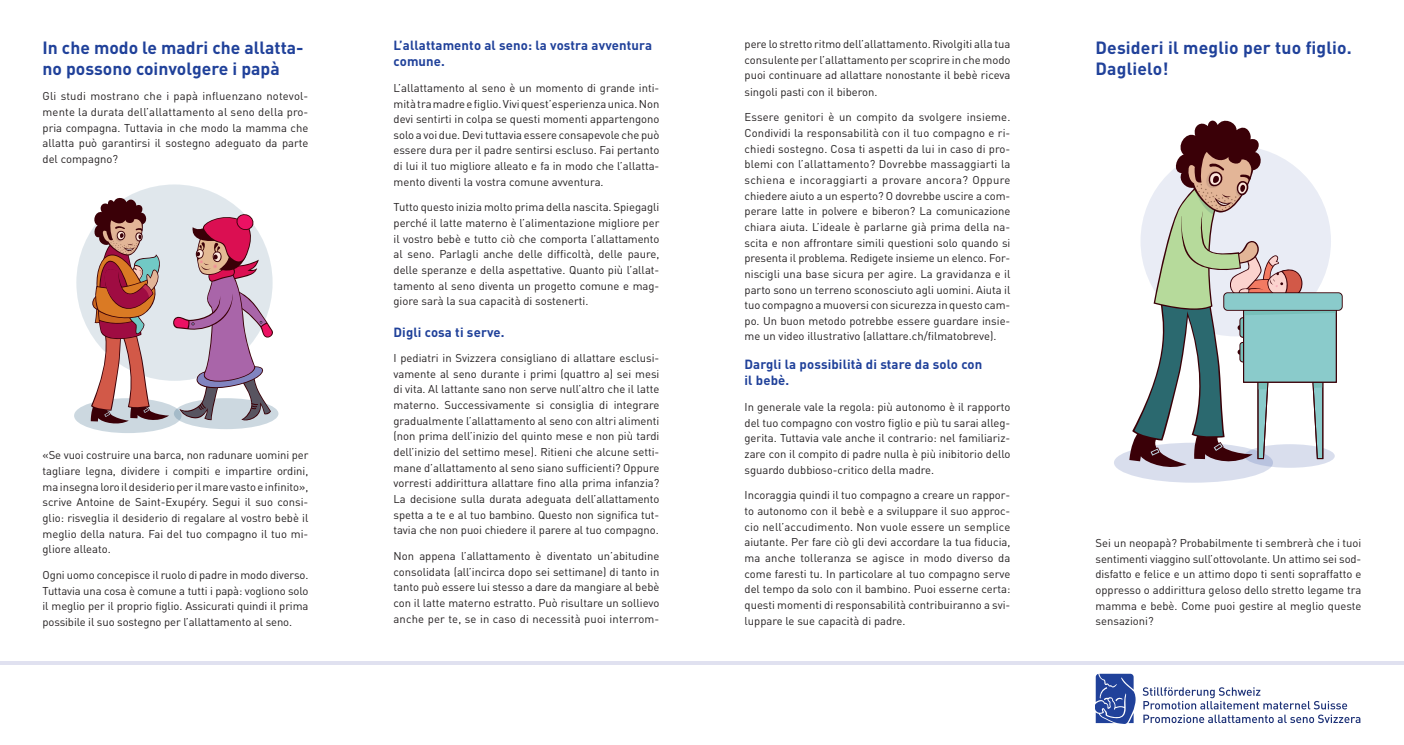
<style>
.page{position:relative;width:1404px;height:745px;background:#fff}
.page>*{position:absolute;margin:0;border:0;box-sizing:border-box;transform-origin:0 0}
.t1{font:700 17.5px/21px "DIN";color:#20419a}
.t2{font:700 13.12px/16.2px "DIN";letter-spacing:.01em;color:#20419a}
.t3{font:11.25px/15.6px "DIN";color:#231f20;text-align:justify}
</style>
<div class="page">
<div style="left:1113px;top:442px;width:159px;height:40px;background:#d9deed;border-radius:50%"></div>
<div style="left:1224px;top:293px;width:117px;height:17px;background:#8acbcb;border-radius:3px"></div>
<svg style="left:1129px;top:120px;width:207px;height:351px"></svg>
<svg style="left:1095px;top:673px;width:40px;height:50px;background:#4762ab"></svg>
<svg style="left:1142px;top:687px;width:218px;height:35px"></svg>
<hr style="left:0;top:661px;width:1403px;height:3px;background:#e0e1f0">
<div style="left:76px;top:184px;width:196px;height:196px;background:#e0e7ec;border-radius:50%"></div>
<div style="left:74px;top:398px;width:107px;height:35px;background:#ccd8e0;border-radius:50%"></div>
<div style="left:174px;top:398px;width:104px;height:31px;background:#ccd8e0;border-radius:50%"></div>
<svg style="left:91px;top:195px;width:184px;height:231px"></svg>
<h1 class="t1" style="left:43px;top:36px;width:263px">In che modo le madri che allatta&shy;no possono coinvolgere i papà</h1>
<p class="t3" style="left:43px;top:88px;width:267px">Gli studi mostrano che i papà influenzano notevol&shy;mente la durata dell’allattamento al seno della pro&shy;pria compagna. Tuttavia in che modo la mamma che allatta può garantirsi il sostegno adeguato da parte del compagno?</p>
<p class="t3" style="left:43px;top:447px;width:267px">«Se vuoi costruire una barca, non radunare uomini per tagliare legna, dividere i compiti e impartire ordini, ma insegna loro il desiderio per il mare vasto e infinito», scrive Antoine de Saint-Exupéry. Segui il suo consi&shy;glio: risveglia il desiderio di regalare al vostro bebè il meglio della natura. Fai del tuo compagno il tuo mi&shy;gliore alleato.</p>
<p class="t3" style="left:43px;top:566px;width:267px">Ogni uomo concepisce il ruolo di padre in modo diverso.<br>Tuttavia una cosa è comune a tutti i papà: vogliono solo il meglio per il proprio figlio. Assicurati quindi il prima possibile il suo sostegno per l’allattamento al seno.</p>
<p class="t2" style="left:393px;top:36px;width:260px">L’allattamento al seno: la vostra avventura comune.</p>
<p class="t3" style="left:393px;top:80px;width:267px">L’allattamento al seno è un momento di grande inti&shy;mità tra madre e figlio. Vivi quest’esperienza unica. Non devi sentirti in colpa se questi momenti appartengono solo a voi due. Devi tuttavia essere consapevole che può essere dura per il padre sentirsi escluso. Fai pertanto di lui il tuo migliore alleato e fa in modo che l’allatta&shy;mento diventi la vostra comune avventura.</p>
<p class="t3" style="left:393px;top:199px;width:267px">Tutto questo inizia molto prima della nascita. Spiegagli perché il latte materno è l’alimentazione migliore per il vostro bebè e tutto ciò che comporta l’allattamento al seno. Parlagli anche delle difficoltà, delle paure, delle speranze e della aspettative. Quanto più l’allat&shy;tamento al seno diventa un progetto comune e mag&shy;giore sarà la sua capacità di sostenerti.</p>
<p class="t2" style="left:393px;top:323px;width:113px">Digli cosa ti serve.</p>
<p class="t3" style="left:393px;top:350px;width:267px">I pediatri in Svizzera consigliano di allattare esclusi&shy;vamente al seno durante i primi (quattro a) sei mesi di vita. Al lattante sano non serve null’altro che il latte materno. Successivamente si consiglia di integrare gradualmente l’allattamento al seno con altri alimenti (non prima dell’inizio del quinto mese e non più tardi dell’inizio del settimo mese). Ritieni che alcune setti&shy;mane d’allattamento al seno siano sufficienti? Oppure vorresti addirittura allattare fino alla prima infanzia?<br>La decisione sulla durata adeguata dell’allattamento spetta a te e al tuo bambino. Questo non significa tut&shy;tavia che non puoi chiedere il parere al tuo compagno.</p>
<p class="t3" style="left:393px;top:547px;width:267px">Non appena l’allattamento è diventato un’abitudine consolidata (all’incirca dopo sei settimane) di tanto in tanto può essere lui stesso a dare da mangiare al bebè con il latte materno estratto. Può risultare un sollievo anche per te, se in caso di necessità puoi interrom-</p>
<p class="t3" style="left:744px;top:36px;width:267px">pere lo stretto ritmo dell’allattamento. Rivolgiti alla tua consulente per l’allattamento per scoprire in che modo puoi continuare ad allattare nonostante il bebè riceva singoli pasti con il biberon.</p>
<p class="t3" style="left:744px;top:109px;width:267px">Essere genitori è un compito da svolgere insieme.<br>Condividi la responsabilità con il tuo compagno e ri&shy;chiedi sostegno. Cosa ti aspetti da lui in caso di pro&shy;blemi con l’allattamento? Dovrebbe massaggiarti la schiena e incoraggiarti a provare ancora? Oppure chiedere aiuto a un esperto? O dovrebbe uscire a com&shy;perare latte in polvere e biberon? La comunicazione chiara aiuta. L’ideale è parlarne già prima della na&shy;scita e non affrontare simili questioni solo quando si presenta il problema. Redigete insieme un elenco. For&shy;niscigli una base sicura per agire. La gravidanza e il parto sono un terreno sconosciuto agli uomini. Aiuta il tuo compagno a muoversi con sicurezza in questo cam&shy;po. Un buon metodo potrebbe essere guardare insie&shy;me un video illustrativo (allattare.ch/filmatobreve).</p>
<p class="t2" style="left:744px;top:355px;width:239px">Dargli la possibilità di stare da solo con il bebè.</p>
<p class="t3" style="left:744px;top:399px;width:267px">In generale vale la regola: più autonomo è il rapporto del tuo compagno con vostro figlio e più tu sarai alleg&shy;gerita. Tuttavia vale anche il contrario: nel familiariz&shy;zare con il compito di padre nulla è più inibitorio dello sguardo dubbioso-critico della madre.</p>
<p class="t3" style="left:744px;top:487px;width:267px">Incoraggia quindi il tuo compagno a creare un rappor&shy;to autonomo con il bebè e a sviluppare il suo approc&shy;cio nell’accudimento. Non vuole essere un semplice aiutante. Per fare ciò gli devi accordare la tua fiducia, ma anche tolleranza se agisce in modo diverso da come faresti tu. In particolare al tuo compagno serve del tempo da solo con il bambino. Puoi esserne certa: questi momenti di responsabilità contribuiranno a svi&shy;luppare le sue capacità di padre.</p>
<h1 class="t1" style="left:1095px;top:36px;width:258px">Desideri il meglio per tuo figlio.<br>Daglielo!</h1>
<p class="t3" style="left:1095px;top:534px;width:267px">Sei un neopapà? Probabilmente ti sembrerà che i tuoi sentimenti viaggino sull’ottovolante. Un attimo sei sod&shy;disfatto e felice e un attimo dopo ti senti sopraffatto e oppresso o addirittura geloso dello stretto legame tra mamma e bebè. Come puoi gestire al meglio queste sensazioni?</p>
</div>
